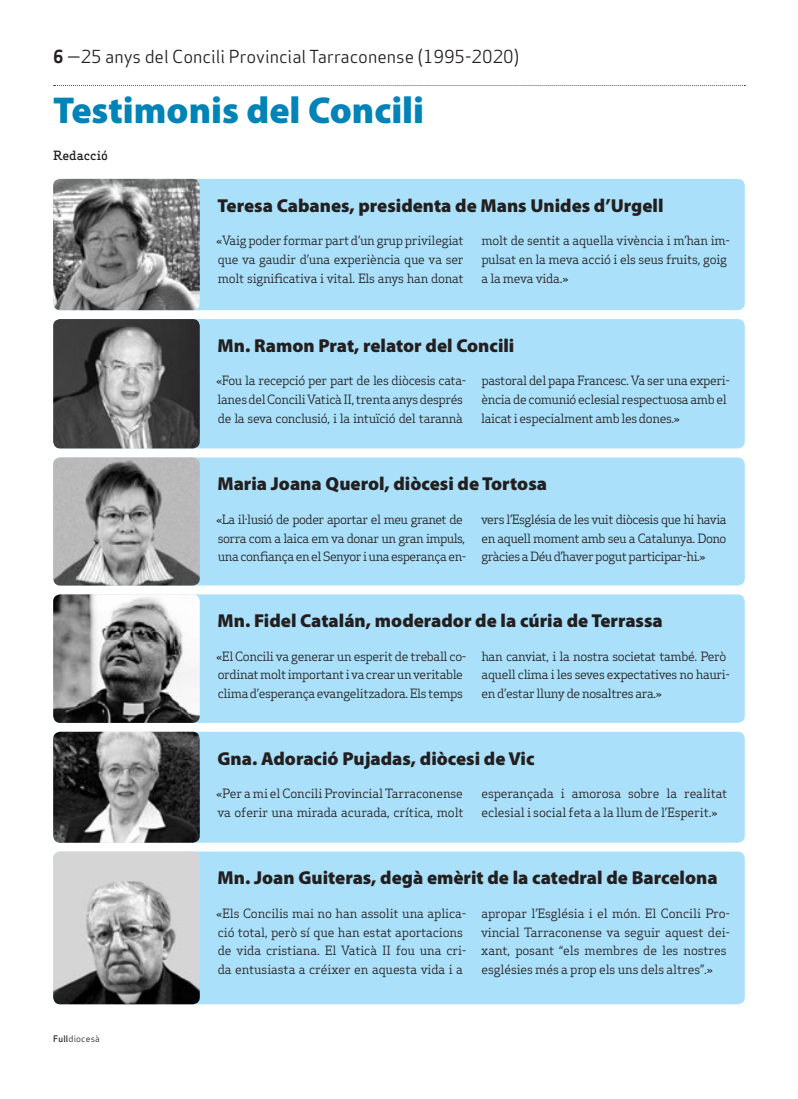
<style>
.page{position:relative;width:798px;height:1099px;background:#fff}
.page>*{position:absolute;margin:0;border:0;box-sizing:border-box;transform-origin:0 0}
.Titulars{font:900 37.5px "Myriad Pro";color:#0083b6}
.Titular_Petit{font:900 18.75px "Myriad Pro";color:#231f20}
.Capçalera{font:17.5px "Apex Sans Book T";color:#231f20}
.Text_General{font:12.5px/18.8px "Apex Serif";letter-spacing:-.03em;color:#231f20}
.Text_General-2{font:12.5px/18.8px "Apex Serif";letter-spacing:-.01em;color:#231f20}
.Autors{font:500 12.5px "Apex Serif";color:#231f20}
.Data_Peu{font:8.75px "Apex Sans Book T";letter-spacing:.02em;color:#231f20}
.s1{font-family:"Apex Sans Bold T"}
.s2{font-family:"Apex Sans Medium T"}
</style>
<div class="page">
<svg style="left:54px;top:85px;width:691px;height:1px"></svg>
<div style="left:53px;top:179px;width:691px;height:131px;background:#aae0f9;border-radius:7px"></div>
<div style="left:53px;top:319px;width:691px;height:129px;background:#aae0f9;border-radius:7px"></div>
<div style="left:53px;top:594px;width:691px;height:129px;background:#aae0f9;border-radius:7px"></div>
<div style="left:53px;top:731px;width:691px;height:111px;background:#aae0f9;border-radius:7px"></div>
<div style="left:53px;top:851px;width:691px;height:153px;background:#aae0f9;border-radius:7px"></div>
<div style="left:53px;top:457px;width:691px;height:128px;background:#aae0f9;border-radius:7px"></div>
<img style="left:53px;top:179px;width:147px;height:131px">
<img style="left:53px;top:319px;width:147px;height:129px">
<img style="left:53px;top:594px;width:147px;height:129px">
<img style="left:53px;top:731px;width:147px;height:111px">
<img style="left:53px;top:851px;width:147px;height:153px">
<img style="left:53px;top:457px;width:147px;height:128px">
<p class="Capçalera" style="left:53px;top:46px;width:467px"><span class="s1">6</span> —25 anys del Concili Provincial Tarraconense (1995-2020)</p>
<p class="Titulars" style="left:53px;top:85px;width:372px">Testimonis del Concili</p>
<p class="Autors" style="left:53px;top:148px;width:56px">Redacció</p>
<p class="Titular_Petit" style="left:217px;top:193px;width:447px">Teresa Cabanes, presidenta de Mans Unides d’Urgell</p>
<p class="Text_General" style="left:216px;top:231px;width:249px;text-align:justify">«Vaig poder formar part d’un grup privilegiat que va gaudir d’una experiència que va ser molt significativa i vital. Els anys han donat</p>
<p class="Text_General" style="left:481px;top:231px;width:250px">molt de sentit a aquella vivència i m’han im&shy;pulsat en la meva acció i els seus fruits, goig a la meva vida.»</p>
<p class="Titular_Petit" style="left:217px;top:333px;width:298px">Mn. Ramon Prat, relator del Concili</p>
<p class="Text_General" style="left:216px;top:371px;width:252px">«Fou la recepció per part de les diòcesis cata&shy;lanes del Concili Vaticà II, trenta anys després de la seva conclusió, i la intuïció del tarannà</p>
<p class="Text_General" style="left:481px;top:371px;width:250px">pastoral del papa Francesc. Va ser una experi&shy;ència de comunió eclesial respectuosa amb el laicat i especialment amb les dones.»</p>
<p class="Titular_Petit" style="left:217px;top:471px;width:331px">Maria Joana Querol, diòcesi de Tortosa</p>
<p class="Text_General" style="left:216px;top:509px;width:252px">«La il·lusió de poder aportar el meu granet de sorra com a laica em va donar un gran impuls, una confiança en el Senyor i una esperança en-</p>
<p class="Text_General" style="left:481px;top:509px;width:247px;text-align:justify">vers l’Església de les vuit diòcesis que hi havia en aquell moment amb seu a Catalunya. Dono gràcies a Déu d’haver pogut participar-hi.»</p>
<p class="Titular_Petit" style="left:217px;top:608px;width:446px">Mn. Fidel Catalán, moderador de la cúria de Terrassa</p>
<p class="Text_General" style="left:216px;top:646px;width:252px">«El Concili va generar un esperit de treball co&shy;ordinat molt important i va crear un veritable clima d’esperança evangelitzadora. Els temps</p>
<p class="Text_General" style="left:481px;top:646px;width:250px">han canviat, i la nostra societat també. Però aquell clima i les seves expectatives no hauri&shy;en d’estar lluny de nosaltres ara.»</p>
<p class="Titular_Petit" style="left:217px;top:745px;width:318px">Gna. Adoració Pujadas, diòcesi de Vic</p>
<p class="Text_General-2" style="left:216px;top:784px;width:249px">«Per a mi el Concili Provincial Tarraconense va oferir una mirada acurada, crítica, molt</p>
<p class="Text_General-2" style="left:481px;top:784px;width:247px">esperançada i amorosa sobre la realitat eclesial i social feta a la llum de l’Esperit.»</p>
<p class="Titular_Petit" style="left:217px;top:865px;width:501px">Mn. Joan Guiteras, degà emèrit de la catedral de Barcelona</p>
<p class="Data_Peu" style="left:53px;top:1032px;width:48px"><span class="s2">Full</span>diocesà</p>
<p class="Text_General-2" style="left:216px;top:903px;width:252px">«Els Concilis mai no han assolit una aplica&shy;ció total, però sí que han estat aportacions de vida cristiana. El Vaticà II fou una cri&shy;da entusiasta a créixer en aquesta vida i a</p>
<p class="Text_General-2" style="left:480px;top:903px;width:251px">apropar l’Església i el món. El Concili Pro&shy;vincial Tarraconense va seguir aquest dei&shy;xant, posant “els membres de les nostres esglésies més a prop els uns dels altres”.»</p>
</div>
